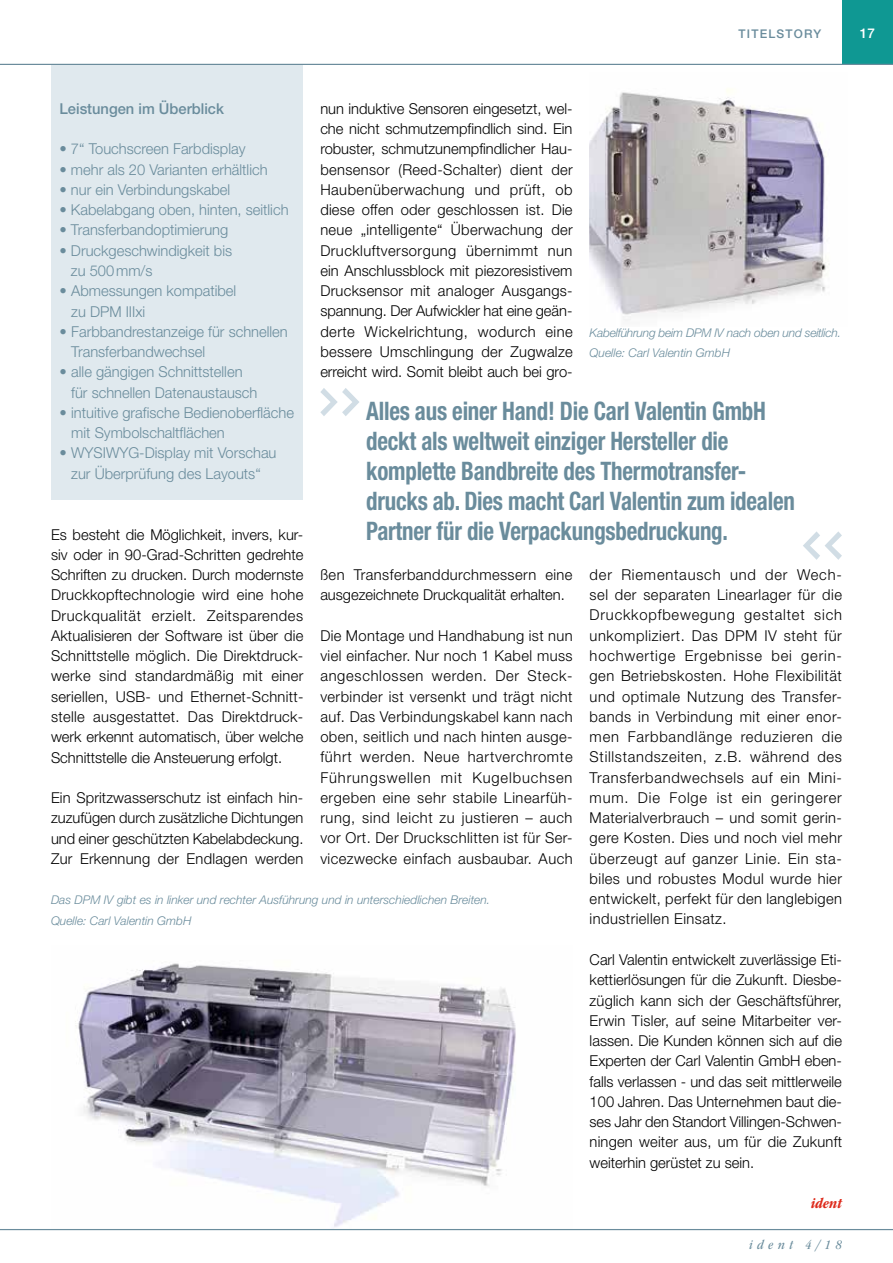
<style>
.page{position:relative;width:893px;height:1263px;background:#fff}
.page>*{position:absolute;margin:0;border:0;box-sizing:border-box;transform-origin:0 0}
.t1{font:700 condensed 25.5px/30px "Helvetica Neue LT Std";letter-spacing:-.01em;color:#6a8c9c;scale:.9 1}
.t2{font:300 15px/20.2px "Helvetica Neue LT Std";letter-spacing:.015em;color:#000;text-align:justify}
.t3{font:300 15px/20.2px "Helvetica Neue LT Std";color:#6a8c9c}
.t4{font:500 15px "Helvetica Neue LT Std";color:#6a8c9c}
.t5{font:italic 700 condensed 15px "ITC Garamond Std";letter-spacing:.01em;color:#dd2a1b}
.t6{font:italic condensed 13.5px "ITC Garamond Std";letter-spacing:.35em;color:#6a8c9c}
.t7{font:500 13.5px "Helvetica Neue LT Std";color:#fff}
.t8{font:italic 300 12px/20.2px "Helvetica Neue LT Std";color:#6a8c9c}
.t9{font:italic 300 12px/20.2px "Helvetica Neue LT Std";letter-spacing:-.02em;color:#6a8c9c}
.t10{font:500 12px "Helvetica Neue LT Std";letter-spacing:.1em;color:#6a8c9c}
.s1{font-weight:700}
</style>
<div class="page">
<svg style="left:320px;top:388px;width:39px;height:28px"></svg>
<svg style="left:803px;top:531px;width:39px;height:29px"></svg>
<div style="left:51px;top:65px;width:252px;height:434px;background:#e0e9ee"></div>
<img style="left:75px;top:963px;width:441px;height:264px">
<img style="left:590px;top:89px;width:240px;height:232px">
<div style="left:842px;top:0;width:51px;height:64px;background:#0f9893"></div>
<hr style="left:0;top:64px;width:893px;height:1px;background:#6a8c9c">
<hr style="left:0;top:1229px;width:893px;height:1px;background:#6a8c9c">
<p class="t10" style="left:738px;top:27px;width:84px">Tite lstory</p>
<p class="t7" style="left:860px;top:25px;width:17px">17</p>
<p class="t4" style="left:60px;top:100px;width:166px">Leistungen im Überblick</p>
<p class="t3" style="left:60px;top:139px;width:187px">• 7“ Touchscreen Farbdisplay</p>
<p class="t3" style="left:60px;top:159px;width:210px"><span class="s1">•</span> mehr als 20 Varianten erhältlich</p>
<p class="t3" style="left:60px;top:179px;width:172px"><span class="s1">•</span> nur ein Verbindungskabel</p>
<p class="t3" style="left:60px;top:199px;width:231px"><span class="s1">•</span> Kabelabgang oben, hinten, seitlich</p>
<p class="t3" style="left:60px;top:220px;width:170px"><span class="s1">•</span> Transferbandoptimierung</p>
<p class="t3" style="left:71px;top:240px;width:163px;text-indent:-11px"><span class="s1">•</span> Druckgeschwindigkeit bis zu 500mm/s</p>
<p class="t3" style="left:71px;top:280px;width:166px;text-indent:-12px"><span class="s1">•</span> Abmessungen kompatibel zu DPM IIIxi</p>
<p class="t3" style="left:71px;top:321px;width:218px;text-indent:-12px"><span class="s1">•</span> Farbbandrestanzeige für schnellen<br>Transferbandwechsel</p>
<p class="t3" style="left:71px;top:361px;width:188px;text-indent:-12px"><span class="s1">•</span> alle gängigen Schnittstellen für schnellen Datenaustausch</p>
<p class="t3" style="left:71px;top:402px;width:224px;text-indent:-12px"><span class="s1">•</span> intuitive grafische Bedienoberfläche mit Symbolschaltflächen</p>
<p class="t3" style="left:60px;top:443px;width:219px;text-align:center"><span class="s1">•</span> WYSIWYG-Display mit Vorschau zur Überprüfung des Layouts“</p>
<p class="t2" style="left:320px;top:98px;width:254px">nun induktive Sensoren eingesetzt, wel&shy;che nicht schmutzempfindlich sind. Ein robuster, schmutzunempfindlicher Hau&shy;bensensor (Reed-Schalter) dient der Haubenüberwachung und prüft, ob diese offen oder geschlossen ist. Die neue „intelligente“ Überwachung der Druckluftversorgung übernimmt nun ein Anschlussblock mit piezoresistivem Drucksensor mit analoger Ausgangs&shy;spannung. Der Aufwickler hat eine geän&shy;derte Wickelrichtung, wodurch eine bessere Umschlingung der Zugwalze erreicht wird. Somit bleibt auch bei gro-</p>
<p class="t9" style="left:590px;top:322px;width:253px">Kabelführung beim DPM IV nach oben und seitlich.<br>Quelle: Carl Valentin GmbH</p>
<h1 class="t1" style="left:366px;top:396px;width:478px">Alles aus einer Hand! Die Carl Valentin GmbH deckt als weltweit einziger Hersteller die komplette Bandbreite des Thermotransfer&shy;drucks ab. Dies macht Carl Valentin zum idealen Partner für die Verpackungsbedruckung.</h1>
<p class="t2" style="left:51px;top:524px;width:254px">Es besteht die Möglichkeit, invers, kur&shy;siv oder in 90-Grad-Schritten gedrehte Schriften zu drucken. Durch modernste Druckkopftechnologie wird eine hohe Druckqualität erzielt. Zeitsparendes Aktualisieren der Software ist über die Schnittstelle möglich. Die Direktdruck&shy;werke sind standardmäßig mit einer seriellen, USB- und Ethernet-Schnitt&shy;stelle ausgestattet. Das Direktdruck&shy;werk erkennt automatisch, über welche Schnittstelle die Ansteuerung erfolgt.</p>
<p class="t2" style="left:51px;top:787px;width:254px">Ein Spritzwasserschutz ist einfach hin&shy;zuzufügen durch zusätzliche Dichtungen und einer geschützten Kabelabdeckung.<br>Zur Erkennung der Endlagen werden</p>
<p class="t2" style="left:320px;top:564px;width:254px">ßen Transferbanddurchmessern eine ausgezeichnete Druckqualität erhalten.</p>
<p class="t2" style="left:320px;top:625px;width:254px">Die Montage und Handhabung ist nun viel einfacher. Nur noch 1 Kabel muss angeschlossen werden. Der Steck&shy;verbinder ist versenkt und trägt nicht auf. Das Verbindungskabel kann nach oben, seitlich und nach hinten ausge&shy;führt werden. Neue hartverchromte Führungswellen mit Kugelbuchsen ergeben eine sehr stabile Linearfüh&shy;rung, sind leicht zu justieren – auch vor Ort. Der Druckschlitten ist für Ser&shy;vicezwecke einfach ausbaubar. Auch</p>
<p class="t2" style="left:590px;top:564px;width:254px">der Riementausch und der Wech&shy;sel der separaten Linearlager für die Druckkopfbewegung gestaltet sich unkompliziert. Das DPM IV steht für hochwertige Ergebnisse bei gerin&shy;gen Betriebskosten. Hohe Flexibilität und optimale Nutzung des Transfer&shy;bands in Verbindung mit einer enor&shy;men Farbbandlänge reduzieren die Stillstandszeiten, z.B. während des Transferbandwechsels auf ein Mini&shy;mum. Die Folge ist ein geringerer Materialverbrauch – und somit gerin&shy;gere Kosten. Dies und noch viel mehr überzeugt auf ganzer Linie. Ein sta&shy;biles und robustes Modul wurde hier entwickelt, perfekt für den langlebigen industriellen Einsatz.</p>
<p class="t2" style="left:590px;top:949px;width:254px">Carl Valentin entwickelt zuverlässige Eti&shy;kettierlösungen für die Zukunft. Diesbe&shy;züglich kann sich der Geschäftsführer, Erwin Tisler, auf seine Mitarbeiter ver&shy;lassen. Die Kunden können sich auf die Experten der Carl Valentin GmbH eben&shy;falls verlassen - und das seit mittlerweile 100 Jahren. Das Unternehmen baut die&shy;ses Jahr den Standort Villingen-Schwen&shy;ningen weiter aus, um für die Zukunft weiterhin gerüstet zu sein.</p>
<p class="t5" style="left:811px;top:1195px;width:32px">ident</p>
<p class="t8" style="left:51px;top:890px;width:441px">Das DPM IV gibt es in linker und rechter Ausführung und in unterschiedlichen Breiten.<br>Quelle: Carl Valentin GmbH</p>
<p class="t6" style="left:749px;top:1237px;width:94px">ident 4/18</p>
</div>
